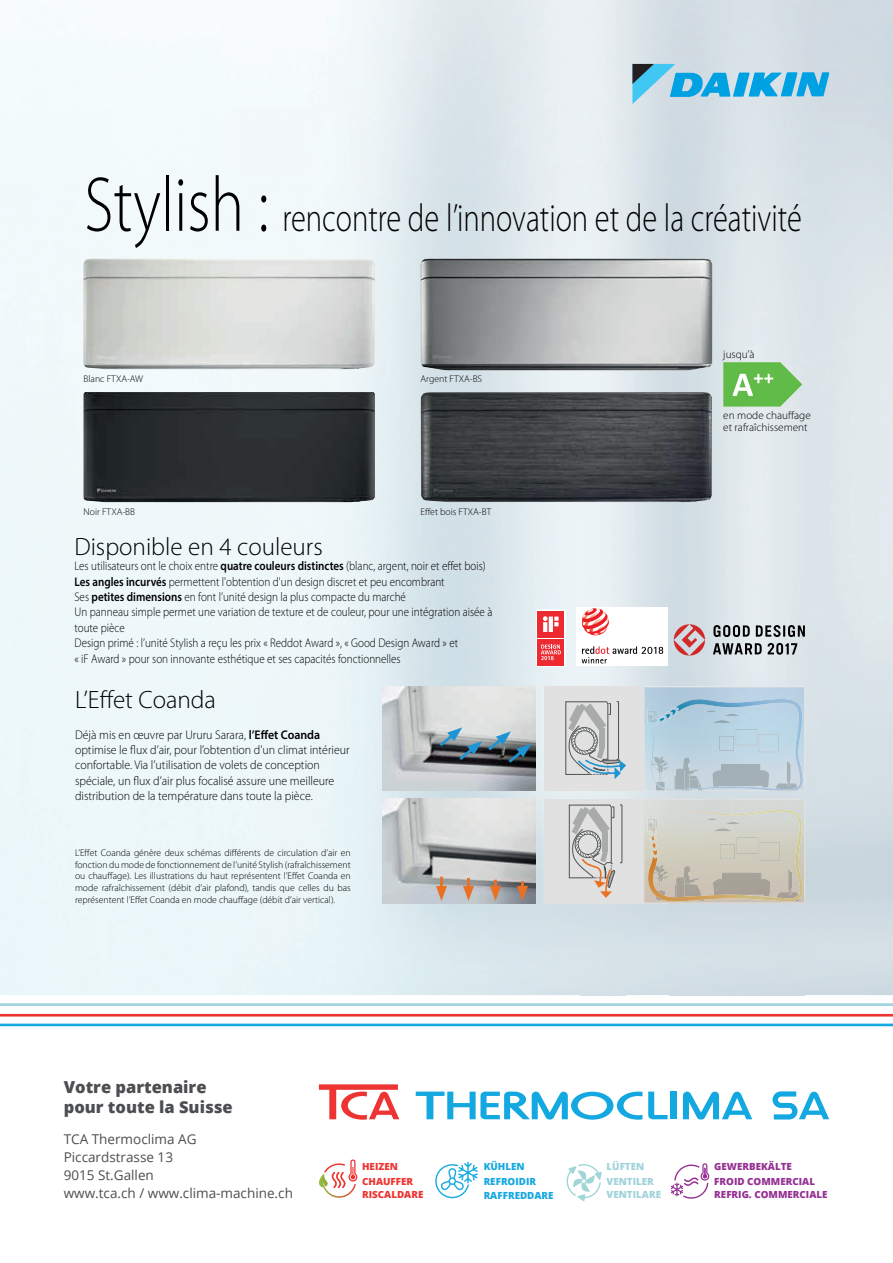
<style>
.page{position:relative;width:893px;height:1263px;background:#fff}
.page>*{position:absolute;margin:0;border:0;box-sizing:border-box;transform-origin:0 0}
.t1{font:300 39.15px "Myriad Pro";color:#000001;scale:.78 1}
.t2{font:300 25.2px "Myriad Pro";color:#000001}
.t3{font:800 16.5px/19.8px "Open Sans";color:#4c4e51}
.t4{font:13.5px/18px "Open Sans";color:#4c4e51}
.t5{font:300 12.6px/15.3px "Myriad Pro";color:#000001;scale:.88 1}
.t6{font:300 12.6px/15.3px "Myriad Pro";color:#000001;scale:.95 1}
.t7{font:300 11.1px/11.2px "Myriad Pro";color:#000001}
.t8{font:300 9.75px/11.7px "Myriad Pro";color:#000001;text-align:justify}
.t9{font:800 9.75px "Open Sans";color:#953193}
.t10{font:800 9.75px/14.2px "Open Sans";color:#17a8e0}
.t11{font:800 9.75px/14.7px "Open Sans";color:#ee3533}
.t12{font:800 9.75px "Open Sans";color:#9fd3db}
.s1{font-size:78.15px}
.s2{font-weight:600}
</style>
<div class="page">
<hr style="left:0;top:1003px;width:893px;height:3px;background:#9fd3db">
<hr style="left:0;top:1014px;width:893px;height:2px;background:#ee3432">
<hr style="left:0;top:1023px;width:893px;height:3px;background:#14a8e0">
<svg style="left:683px;top:1091px;width:69px;height:28px"></svg>
<svg style="left:319px;top:1084px;width:80px;height:36px"></svg>
<svg style="left:648px;top:1091px;width:19px;height:28px"></svg>
<div style="left:670px;top:1091px;width:6px;height:28px;background:#14a8e0"></div>
<svg style="left:416px;top:1091px;width:226px;height:29px"></svg>
<svg style="left:773px;top:1092px;width:56px;height:27px"></svg>
<img style="left:420px;top:258px;width:292px;height:112px">
<img style="left:83px;top:258px;width:292px;height:111px">
<img style="left:420px;top:392px;width:292px;height:110px">
<img style="left:84px;top:392px;width:291px;height:110px">
<div style="left:537px;top:639px;width:27px;height:27px;background:#ed2a31"></div>
<div style="left:537px;top:611px;width:27px;height:27px;background:#ed2a31"></div>
<svg style="left:543px;top:616px;width:16px;height:16px"></svg>
<svg style="left:541px;top:644px;width:20px;height:16px"></svg>
<svg style="left:582px;top:608px;width:27px;height:27px"></svg>
<svg style="left:582px;top:646px;width:81px;height:17px"></svg>
<svg style="left:674px;top:624px;width:31px;height:31px"></svg>
<svg style="left:713px;top:625px;width:92px;height:30px;background:#959b9e"></svg>
<div style="left:544px;top:686px;width:100px;height:105px;background:#e0e1e0"></div>
<div style="left:544px;top:799px;width:100px;height:104px;background:#e0e1e0"></div>
<svg style="left:568px;top:804px;width:55px;height:94px"></svg>
<img style="left:382px;top:686px;width:154px;height:105px">
<svg style="left:436px;top:727px;width:95px;height:38px;background:#6d7d86"></svg>
<img style="left:382px;top:799px;width:154px;height:104px">
<hr style="left:440px;top:877px;width:3px;height:14px;background:#ea7023">
<svg style="left:436px;top:886px;width:11px;height:15px"></svg>
<svg style="left:463px;top:878px;width:11px;height:23px"></svg>
<svg style="left:490px;top:880px;width:11px;height:21px"></svg>
<svg style="left:517px;top:881px;width:11px;height:20px"></svg>
<svg style="left:644px;top:686px;width:161px;height:105px;background:#b6cddb"></svg>
<img style="left:648px;top:801px;width:155px;height:100px">
<img style="left:653px;top:801px;width:126px;height:77px">
<img style="left:713px;top:873px;width:57px;height:23px">
<img style="left:653px;top:864px;width:11px;height:20px">
<svg style="left:656px;top:875px;width:13px;height:25px"></svg>
<img style="left:683px;top:873px;width:22px;height:28px">
<svg style="left:690px;top:888px;width:9px;height:8px"></svg>
<img style="left:675px;top:884px;width:15px;height:13px">
<img style="left:676px;top:877px;width:9px;height:20px">
<img style="left:776px;top:892px;width:23px;height:9px">
<svg style="left:789px;top:891px;width:3px;height:4px"></svg>
<img style="left:788px;top:873px;width:4px;height:18px">
<svg style="left:707px;top:801px;width:33px;height:9px"></svg>
<img style="left:679px;top:810px;width:120px;height:63px">
<svg style="left:647px;top:817px;width:12px;height:42px"></svg>
<div style="left:644px;top:799px;width:161px;height:104px;border:1px solid #e0e1e0"></div>
<svg style="left:565px;top:701px;width:61px;height:78px"></svg>
<svg style="left:723px;top:362px;width:79px;height:45px;background:#80c66e"></svg>
<svg style="left:632px;top:64px;width:197px;height:40px;background:#7dc2e0"></svg>
<svg style="left:435px;top:1162px;width:43px;height:36px"></svg>
<svg style="left:566px;top:1164px;width:36px;height:37px"></svg>
<svg style="left:671px;top:1163px;width:38px;height:36px"></svg>
<svg style="left:319px;top:1159px;width:38px;height:39px"></svg>
<h1 class="t1" style="left:84px;top:196px;width:921px"><span class="s1">Stylish :</span> rencontre de l’innovation et de la créativité</h1>
<p class="t8" style="left:84px;top:373px;width:61px">Blanc FTXA-AW</p>
<p class="t8" style="left:420px;top:373px;width:63px">Argent FTXA-BS</p>
<p class="t8" style="left:84px;top:506px;width:53px">Noir FTXA-BB</p>
<p class="t8" style="left:420px;top:506px;width:72px">Effet bois FTXA-BT</p>
<h2 class="t2" style="left:74px;top:533px;width:250px">Disponible en 4 couleurs</h2>
<p class="t5" style="left:74px;top:559px;width:476px">Les utilisateurs ont le choix entre <span class="s2">quatre couleurs distinctes</span> (blanc, argent, noir et effet bois)<br><span class="s2">Les angles incurvés</span> permettent l'obtention d'un design discret et peu encombrant<br>Ses <span class="s2">petites dimensions</span> en font l’unité design la plus compacte du marché<br>Un panneau simple permet une variation de texture et de couleur, pour une intégration aisée à toute pièce<br>Design primé : l’unité Stylish a reçu les prix « Reddot Award », « Good Design Award » et<br>« iF Award » pour son innovante esthétique et ses capacités fonctionnelles</p>
<h2 class="t2" style="left:75px;top:686px;width:142px">L’Effet Coanda</h2>
<p class="t6" style="left:75px;top:727px;width:291px">Déjà mis en œuvre par Ururu Sarara, <span class="s2">l’Effet Coanda </span>optimise le flux d’air, pour l’obtention d'un climat intérieur confortable. Via l’utilisation de volets de conception spéciale, un flux d’air plus focalisé assure une meilleure distribution de la température dans toute la pièce.</p>
<p class="t8" style="left:75px;top:847px;width:277px">L’Effet Coanda génère deux schémas différents de circulation d’air en fonction du mode de fonctionnement de l’unité Stylish (rafraîchissement ou chauffage). Les illustrations du haut représentent l’Effet Coanda en mode rafraîchissement (débit d’air plafond), tandis que celles du bas représentent l’Effet Coanda en mode chauffage (débit d’air vertical).</p>
<p class="t7" style="left:723px;top:349px;width:33px">jusqu’à</p>
<p class="t7" style="left:723px;top:410px;width:89px">en mode chauffage et rafraîchissement</p>
<h3 class="t3" style="left:64px;top:1076px;width:171px">Votre partenaire pour toute la Suisse</h3>
<p class="t4" style="left:64px;top:1129px;width:231px">TCA Thermoclima AG<br>Piccardstrasse 13<br>9015 St.Gallen<br>www.tca.ch / www.clima-machine.ch</p>
<p class="t11" style="left:362px;top:1158px;width:53px">HEIZEN<br>CHAUFFER</p>
<p class="t11" style="left:362px;top:1187px;width:63px">RISCALDARE</p>
<p class="t10" style="left:484px;top:1159px;width:71px">KÜHLEN<br>REFROIDIR<br>RAFFREDDARE</p>
<p class="t12" style="left:606px;top:1159px;width:39px">LÜFTEN</p>
<p class="t12" style="left:607px;top:1187px;width:56px">VENTILARE</p>
<p class="t12" style="left:607px;top:1173px;width:49px">VENTILER</p>
<p class="t9" style="left:714px;top:1159px;width:79px">GEWERBEKÄLTE</p>
<p class="t9" style="left:714px;top:1187px;width:115px">REFRIG. COMMERCIALE</p>
<p class="t9" style="left:714px;top:1174px;width:102px">FROID COMMERCIAL</p>
</div>
